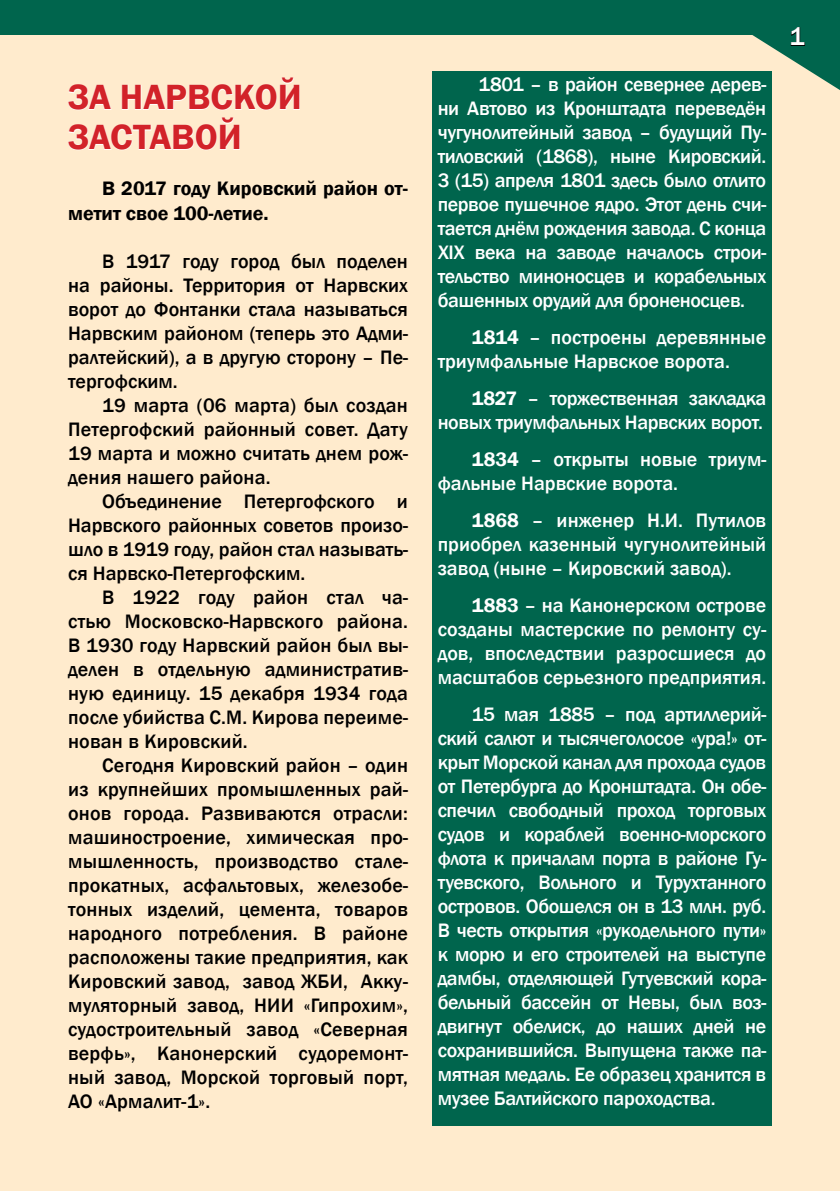
<style>
.page{position:relative;width:840px;height:1191px;background:#fff}
.page>*{position:absolute;margin:0;border:0;box-sizing:border-box;transform-origin:0 0}
.t1{font:600 36px/40px "Franklin Gothic";color:#d22229}
.t2{font:500 26px "Franklin Gothic";color:#fff}
.t3{font:500 20px/24px "Franklin Gothic";color:#fff;text-align:justify}
.t4{font:500 20px/24px "Franklin Gothic";letter-spacing:.01em;color:#000;text-align:justify}
.t5{font:500 20px/24px "Franklin Gothic";letter-spacing:-.02em;color:#fff;text-align:right}
.t6{font:600 20px/24px "Franklin Gothic";color:#000}
.s1{font-weight:600}
</style>
<div class="page">
<div style="left:0;top:34px;width:839px;height:1157px;background:#ffebcd"></div>
<div style="left:0;top:0;width:839px;height:34px;background:#00654d"></div>
<svg style="left:696px;top:27px;width:143px;height:81px"></svg>
<svg style="left:67px;top:84px;width:45px;height:27px"></svg>
<svg style="left:121px;top:77px;width:179px;height:34px"></svg>
<svg style="left:67px;top:117px;width:173px;height:34px"></svg>
<div style="left:432px;top:71px;width:339px;height:1054px;background:#00654d"></div>
<h1 class="t1" style="left:68px;top:78px;width:235px">ЗА НАРВСКОЙ<br>ЗАСТАВОЙ</h1>
<p class="t3" style="left:437px;top:72px;width:330px;text-indent:41px">1801 – в район севернее дерев&shy;ни Автово из Кронштадта переведён чугунолитейный завод – будущий Пу&shy;тиловский (1868), ныне Кировский.<br>3 (15) апреля 1801 здесь было отлито первое пушечное ядро. Этот день счи&shy;тается днём рождения завода. С конца XIX века на заводе началось строи&shy;тельство миноносцев и корабельных башенных орудий для броненосцев.</p>
<p class="t3" style="left:437px;top:325px;width:330px;text-indent:34px"><span class="s1">1814</span> – построены деревянные триумфальные Нарвское ворота.</p>
<p class="t5" style="left:437px;top:386px;width:330px"><span class="s1">1827</span> – торжественная закладка новых триумфальных Нарвских ворот.</p>
<p class="t3" style="left:437px;top:447px;width:330px;text-indent:34px"><span class="s1">1834</span> – открыты новые триум&shy;фальные Нарвские ворота.</p>
<p class="t3" style="left:437px;top:508px;width:330px;text-indent:34px"><span class="s1">1868</span> – инженер Н.И. Путилов приобрел казенный чугунолитейный завод (ныне – Кировский завод).</p>
<p class="t3" style="left:437px;top:593px;width:330px;text-indent:34px"><span class="s1">1883</span> – на Канонерском острове созданы мастерские по ремонту су&shy;дов, впоследствии разросшиеся до масштабов серьезного предприятия.</p>
<p class="t3" style="left:437px;top:702px;width:330px;text-indent:34px">15 мая 1885 – под артиллерий&shy;ский салют и тысячеголосое «ура!» от&shy;крыт Морской канал для прохода судов от Петербурга до Кронштадта. Он обе&shy;спечил свободный проход торговых судов и кораблей военно-морского флота к причалам порта в районе Гу&shy;туевского, Вольного и Турухтанного островов. Обошелся он в 13 млн. руб.<br>В честь открытия «рукодельного пути» к морю и его строителей на выступе дамбы, отделяющей Гутуевский кора&shy;бельный бассейн от Невы, был воз&shy;двигнут обелиск, до наших дней не сохранившийся. Выпущена также па&shy;мятная медаль. Ее образец хранится в музее Балтийского пароходства.</p>
<p class="t6" style="left:68px;top:177px;width:341px;text-indent:34px">В 2017 году Кировский район от&shy;метит свое 100-летие.</p>
<p class="t4" style="left:68px;top:249px;width:341px;text-indent:34px">В 1917 году город был поделен на районы. Территория от Нарвских ворот до Фонтанки стала называться Нарвским районом (теперь это Адми&shy;ралтейский), а в другую сторону – Пе&shy;тергофским.</p>
<p class="t4" style="left:68px;top:393px;width:341px;text-indent:34px">19 марта (06 марта) был создан Петергофский районный совет. Дату 19 марта и можно считать днем рож&shy;дения нашего района.</p>
<p class="t4" style="left:68px;top:489px;width:341px;text-indent:34px">Объединение Петергофского и Нарвского районных советов произо&shy;шло в 1919 году, район стал называть&shy;ся Нарвско-Петергофским.</p>
<p class="t4" style="left:68px;top:585px;width:341px;text-indent:34px">В 1922 году район стал ча&shy;стью Московско-Нарвского района.<br>В 1930 году Нарвский район был вы&shy;делен в отдельную административ&shy;ную единицу. 15 декабря 1934 года после убийства С.М. Кирова переиме&shy;нован в Кировский.</p>
<p class="t4" style="left:68px;top:753px;width:341px;text-indent:34px">Сегодня Кировский район – один из крупнейших промышленных рай&shy;онов города. Развиваются отрасли: машиностроение, химическая про&shy;мышленность, производство стале&shy;прокатных, асфальтовых, железобе&shy;тонных изделий, цемента, товаров народного потребления. В районе расположены такие предприятия, как Кировский завод, завод ЖБИ, Акку&shy;муляторный завод, НИИ «Гипрохим», судостроительный завод «Северная верфь», Канонерский судоремонт&shy;ный завод, Морской торговый порт, АО «Армалит-1».</p>
<h2 class="t2" style="left:789px;top:21px;width:17px">1</h2>
</div>
